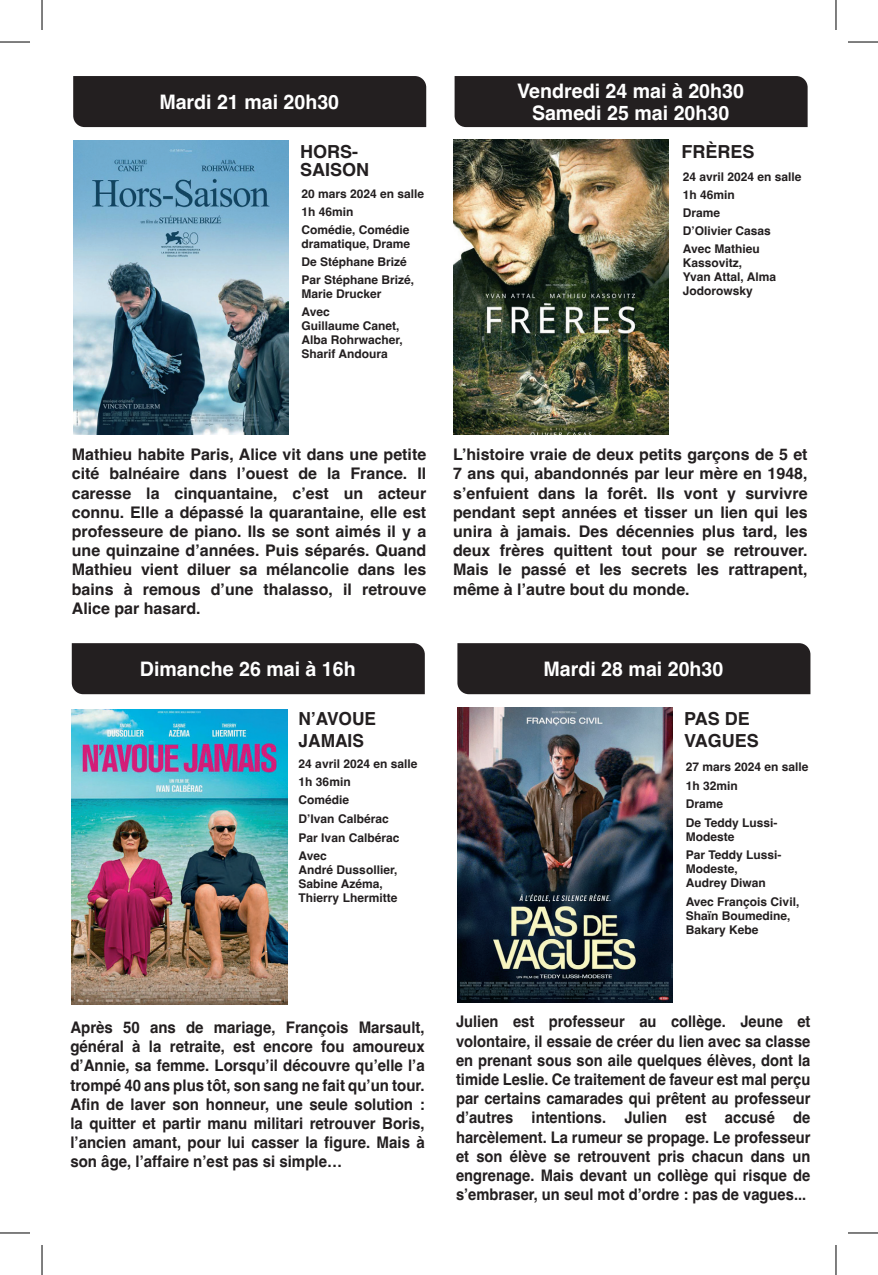
<style>
.page{position:relative;width:878px;height:1275px;background:#fff}
.page>*{position:absolute;margin:0;border:0;box-sizing:border-box;transform-origin:0 0}
.t1{font:700 20px/22px "Helvetica";color:#fff;text-align:center}
.t2{font:700 18px/18px "Helvetica";color:#231f20}
.t3{font:700 18px/21.6px "Helvetica";color:#231f20;scale:.96 1}
.t4{font:700 16px/19.2px "Helvetica";color:#231f20;text-align:justify}
.t5{font:700 16px/19.2px "Helvetica";color:#231f20;text-align:justify;scale:.92 1}
.t6{font:700 16px/19.2px "Helvetica";color:#231f20;text-align:justify;scale:.94 1}
.t7{font:700 12px/18px "Helvetica";color:#231f20}
</style>
<div class="page">
<div style="left:73px;top:76px;width:353px;height:51px;background:#231f20"></div>
<div style="left:72px;top:643px;width:353px;height:51px;background:#231f20"></div>
<img style="left:73px;top:141px;width:216px;height:293px">
<img style="left:453px;top:140px;width:215px;height:294px">
<img style="left:72px;top:709px;width:215px;height:295px">
<div style="left:454px;top:76px;width:353px;height:51px;background:#231f20"></div>
<div style="left:457px;top:643px;width:353px;height:51px;background:#231f20"></div>
<img style="left:457px;top:707px;width:215px;height:295px">
<hr style="left:0;top:42px;width:30px;height:1px;background:#000">
<hr style="left:848px;top:42px;width:30px;height:1px;background:#000">
<hr style="left:0;top:1232px;width:30px;height:1px;background:#000">
<hr style="left:848px;top:1232px;width:30px;height:1px;background:#000">
<hr style="left:42px;top:0;width:1px;height:30px;background:#000">
<hr style="left:42px;top:1245px;width:1px;height:30px;background:#000">
<hr style="left:835px;top:0;width:1px;height:30px;background:#000">
<hr style="left:835px;top:1245px;width:1px;height:30px;background:#000">
<p class="t1" style="left:159px;top:93px;width:181px">Mardi 21 mai 20h30</p>
<p class="t1" style="left:517px;top:82px;width:228px">Vendredi 24 mai à 20h30<br>Samedi 25 mai 20h30</p>
<p class="t2" style="left:300px;top:145px;width:71px">HORS-<br>SAISON</p>
<p class="t2" style="left:681px;top:145px;width:75px">FRÈRES</p>
<p class="t7" style="left:683px;top:170px;width:120px">24 avril 2024 en salle<br>1h 46min<br>Drame<br>D’Olivier Casas<br>Avec Mathieu</p>
<p class="t7" style="left:683px;top:257px;width:95px;line-height:14px">Kassovitz,<br>Yvan Attal, Alma<br>Jodorowsky</p>
<p class="t7" style="left:301px;top:186px;width:124px">20 mars 2024 en salle<br>1h 46min<br>Comédie, Comédie</p>
<p class="t7" style="left:301px;top:236px;width:114px">dramatique, Drame<br>De Stéphane Brizé<br>Par Stéphane Brizé,</p>
<p class="t7" style="left:301px;top:286px;width:82px">Marie Drucker<br>Avec</p>
<p class="t7" style="left:301px;top:320px;width:103px;line-height:14px">Guillaume Canet,<br>Alba Rohrwacher,<br>Sharif Andoura</p>
<p class="t4" style="left:72px;top:447px;width:356px">Mathieu habite Paris, Alice vit dans une petite cité balnéaire dans l’ouest de la France. Il caresse la cinquantaine, c’est un acteur connu. Elle a dépassé la quarantaine, elle est professeure de piano. Ils se sont aimés il y a une quinzaine d’années. Puis séparés. Quand Mathieu vient diluer sa mélancolie dans les bains à remous d’une thalasso, il retrouve Alice par hasard.</p>
<p class="t4" style="left:453px;top:447px;width:356px">L’histoire vraie de deux petits garçons de 5 et 7 ans qui, abandonnés par leur mère en 1948, s’enfuient dans la forêt. Ils vont y survivre pendant sept années et tisser un lien qui les unira à jamais. Des décennies plus tard, les deux frères quittent tout pour se retrouver.<br>Mais le passé et les secrets les rattrapent, même à l’autre bout du monde.</p>
<p class="t1" style="left:140px;top:660px;width:217px">Dimanche 26 mai à 16h</p>
<p class="t3" style="left:299px;top:710px;width:82px">N’AVOUE<br>JAMAIS</p>
<p class="t1" style="left:543px;top:660px;width:181px">Mardi 28 mai 20h30</p>
<p class="t2" style="left:684px;top:710px;width:76px;line-height:21.6px">PAS DE<br>VAGUES</p>
<p class="t7" style="left:299px;top:756px;width:120px">24 avril 2024 en salle<br>1h 36min<br>Comédie<br>D’Ivan Calbérac<br>Par Ivan Calbérac<br>Avec</p>
<p class="t7" style="left:299px;top:864px;width:100px;line-height:14px">André Dussollier,<br>Sabine Azéma,<br>Thierry Lhermitte</p>
<p class="t7" style="left:685px;top:759px;width:124px;line-height:18.6px">27 mars 2024 en salle<br>1h 32min<br>Drame<br>De Teddy Lussi-</p>
<p class="t7" style="left:685px;top:828px;width:97px;line-height:18.6px">Modeste<br>Par Teddy Lussi-</p>
<p class="t7" style="left:685px;top:863px;width:82px;line-height:14px">Modeste,<br>Audrey Diwan</p>
<p class="t7" style="left:685px;top:896px;width:115px;line-height:14px">Avec François Civil,<br>Shaïn Boumedine,<br>Bakary Kebe</p>
<p class="t6" style="left:70px;top:1019px;width:378px">Après 50 ans de mariage, François Marsault, général à la retraite, est encore fou amoureux d’Annie, sa femme. Lorsqu’il découvre qu’elle l’a trompé 40 ans plus tôt, son sang ne fait qu’un tour.<br>Afin de laver son honneur, une seule solution : la quitter et partir manu militari retrouver Boris, l’ancien amant, pour lui casser la figure. Mais à son âge, l’affaire n’est pas si simple…</p>
<p class="t5" style="left:456px;top:1014px;width:387px">Julien est professeur au collège. Jeune et volontaire, il essaie de créer du lien avec sa classe en prenant sous son aile quelques élèves, dont la timide Leslie. Ce traitement de faveur est mal perçu par certains camarades qui prêtent au professeur d’autres intentions. Julien est accusé de harcèlement. La rumeur se propage. Le professeur et son élève se retrouvent pris chacun dans un engrenage. Mais devant un collège qui risque de s’embraser, un seul mot d’ordre : pas de vagues...</p>
</div>
